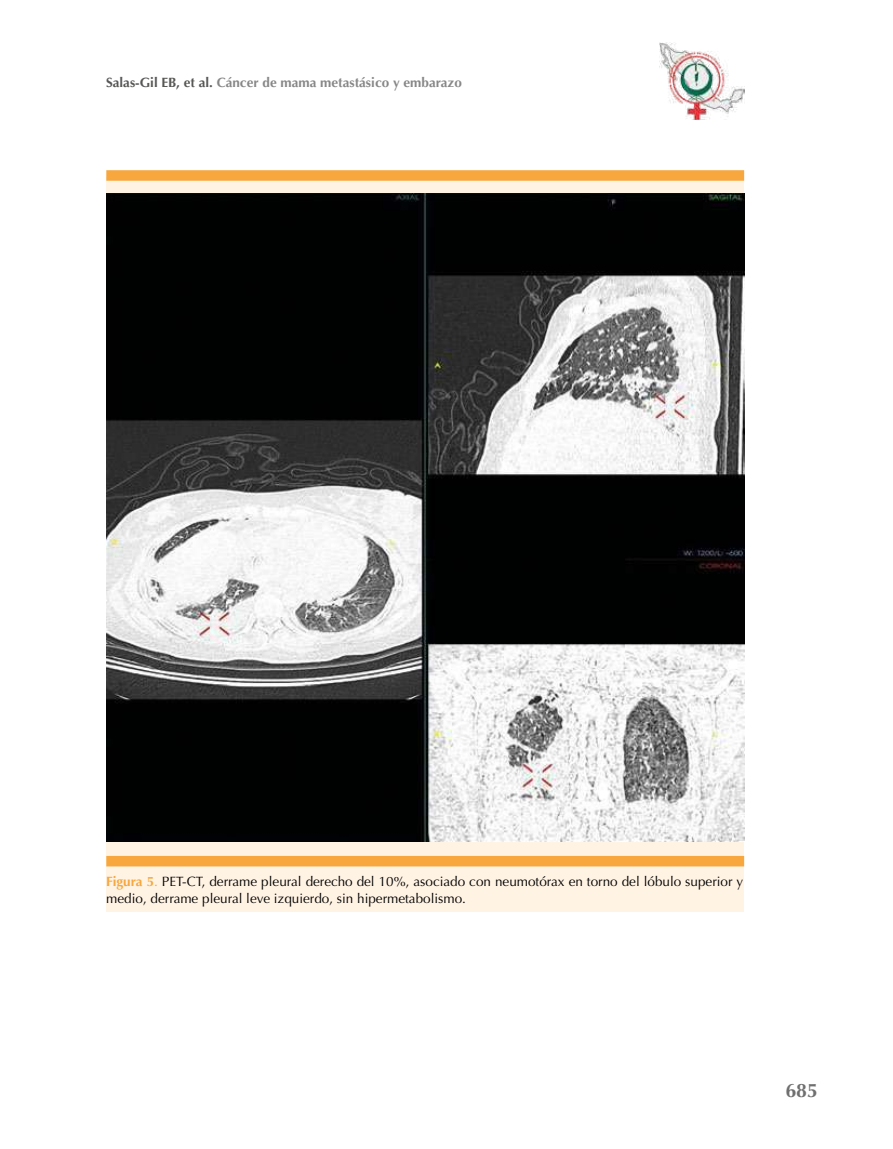
<style>
.page{position:relative;width:893px;height:1149px;background:#fff}
.page>*{position:absolute;margin:0;border:0;box-sizing:border-box;transform-origin:0 0}
.t1{font:700 19.5px "Optima";color:#706f6f}
.t2{font:13.5px/16.5px "Optima";color:#000}
.t3{font:700 13.5px "Optima";color:#878787}
.s1{color:#575756}
.s2{font-weight:700;color:#f7a73e}
.s3{color:#f7a73e}
</style>
<div class="page">
<div style="left:106px;top:177px;width:638px;height:733px;background:#fff3e4"></div>
<div style="left:106px;top:855px;width:638px;height:11px;background:#f7a73e"></div>
<div style="left:106px;top:170px;width:638px;height:11px;background:#f7a73e"></div>
<img style="left:106px;top:193px;width:638px;height:647px">
<img style="left:659px;top:43px;width:85px;height:76px">
<p class="t3" style="left:106px;top:75px;width:357px"><span class="s1">Salas-Gil EB, et al.</span> Cáncer de mama metastásico y embarazo</p>
<p class="t2" style="left:106px;top:873px;width:638px"><span class="s2">Figura 5</span><span class="s3">.</span> PET-CT, derrame pleural derecho del 10%, asociado con neumotórax en torno del lóbulo superior y medio, derrame pleural leve izquierdo, sin hipermetabolismo.</p>
<h1 class="t1" style="left:785px;top:1079px;width:34px">685</h1>
</div>
